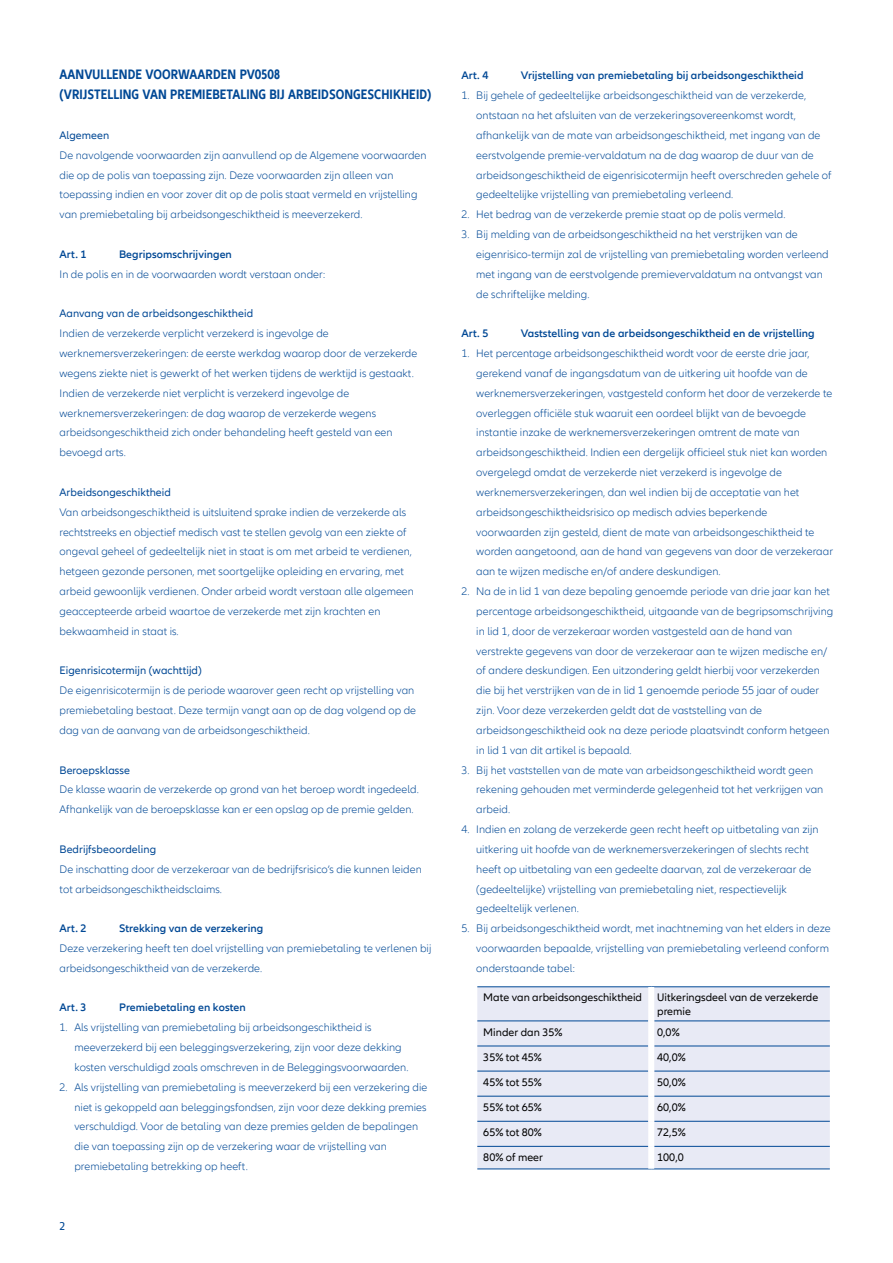
<style>
.page{position:relative;width:893px;height:1263px;background:#fff}
.page>*{position:absolute;margin:0;border:0;box-sizing:border-box;transform-origin:0 0}
.Subjectline_9_4_13_2{font:700 condensed 14.1px "Allianz Neo";letter-spacing:.005em;color:#004895}
.Bodytekst_7_5_13_22{font:300 11.25px/19.8px "Allianz Neo";letter-spacing:.005em;color:#004895}
.Artikel{font:600 11.25px "Allianz Neo";letter-spacing:.005em;color:#004895}
.t1{font:11.25px/13.5px "Allianz Neo";color:#000}
.Kopje{font:11.25px "Allianz Neo";letter-spacing:.005em;color:#004895}
.Artikel-2{font:11.25px "Allianz Neo";letter-spacing:.005em;color:#004895}
.t2{font:11.25px "Allianz Sans";color:#004895}
</style>
<div class="page">
<div style="left:477px;top:987px;width:353px;height:182px;background:#e8eaf5"></div>
<hr style="left:477px;top:986px;width:174px;height:1px;background:#004895">
<hr style="left:651px;top:986px;width:179px;height:1px;background:#004895">
<hr style="left:477px;top:1021px;width:171px;height:1px;background:#004895">
<hr style="left:654px;top:1021px;width:176px;height:1px;background:#004895">
<hr style="left:477px;top:1046px;width:171px;height:1px;background:#004895">
<hr style="left:654px;top:1046px;width:176px;height:1px;background:#004895">
<hr style="left:477px;top:1071px;width:171px;height:1px;background:#004895">
<hr style="left:654px;top:1071px;width:176px;height:1px;background:#004895">
<hr style="left:477px;top:1096px;width:171px;height:1px;background:#004895">
<hr style="left:654px;top:1096px;width:176px;height:1px;background:#004895">
<hr style="left:477px;top:1121px;width:171px;height:1px;background:#004895">
<hr style="left:654px;top:1121px;width:176px;height:1px;background:#004895">
<hr style="left:477px;top:1146px;width:171px;height:1px;background:#004895">
<hr style="left:654px;top:1146px;width:176px;height:1px;background:#004895">
<hr style="left:477px;top:1169px;width:174px;height:1px;background:#004895">
<hr style="left:651px;top:1169px;width:179px;height:1px;background:#004895">
<div style="left:648px;top:987px;width:6px;height:34px;background:#fff"></div>
<div style="left:648px;top:1021px;width:6px;height:25px;background:#fff"></div>
<div style="left:648px;top:1046px;width:6px;height:25px;background:#fff"></div>
<div style="left:648px;top:1071px;width:6px;height:25px;background:#fff"></div>
<div style="left:648px;top:1096px;width:6px;height:25px;background:#fff"></div>
<div style="left:648px;top:1121px;width:6px;height:25px;background:#fff"></div>
<div style="left:648px;top:1146px;width:6px;height:23px;background:#fff"></div>
<p class="Subjectline_9_4_13_2" style="left:60px;top:67px;width:222px">AANVULLENDE VOORWAARDEN PV0508</p>
<p class="Subjectline_9_4_13_2" style="left:60px;top:86px;width:373px">(VRIJSTELLING VAN PREMIEBETALING BIJ ARBEIDSONGESCHIKHEID)</p>
<p class="Artikel-2" style="left:60px;top:129px;width:51px">Algemeen</p>
<p class="Bodytekst_7_5_13_22" style="left:60px;top:145px;width:369px">De navolgende voorwaarden zijn aanvullend op de Algemene voorwaarden die op de polis van toepassing zijn. Deze voorwaarden zijn alleen van toepassing indien en voor zover dit op de polis staat vermeld en vrijstelling van premiebetaling bij arbeidsongeschiktheid is meeverzekerd.</p>
<p class="Artikel" style="left:60px;top:248px;width:29px">Art. 1</p>
<p class="Artikel" style="left:119px;top:248px;width:114px">Begripsomschrijvingen</p>
<p class="Bodytekst_7_5_13_22" style="left:60px;top:264px;width:267px">In de polis en in de voorwaarden wordt verstaan onder:</p>
<p class="Kopje" style="left:60px;top:307px;width:195px">Aanvang van de arbeidsongeschiktheid</p>
<p class="Bodytekst_7_5_13_22" style="left:60px;top:324px;width:359px">Indien de verzekerde verplicht verzekerd is ingevolge de werknemersverzekeringen: de eerste werkdag waarop door de verzekerde wegens ziekte niet is gewerkt of het werken tijdens de werktijd is gestaakt.<br>Indien de verzekerde niet verplicht is verzekerd ingevolge de werknemersverzekeringen: de dag waarop de verzekerde wegens arbeidsongeschiktheid zich onder behandeling heeft gesteld van een bevoegd arts.</p>
<p class="Kopje" style="left:60px;top:486px;width:113px">Arbeidsongeschiktheid</p>
<p class="Bodytekst_7_5_13_22" style="left:60px;top:502px;width:356px">Van arbeidsongeschiktheid is uitsluitend sprake indien de verzekerde als rechtstreeks en objectief medisch vast te stellen gevolg van een ziekte of ongeval geheel of gedeeltelijk niet in staat is om met arbeid te verdienen, hetgeen gezonde personen, met soortgelijke opleiding en ervaring, met arbeid gewoonlijk verdienen. Onder arbeid wordt verstaan alle algemeen geaccepteerde arbeid waartoe de verzekerde met zijn krachten en bekwaamheid in staat is.</p>
<p class="Kopje" style="left:60px;top:664px;width:144px">Eigenrisicotermijn (wachttijd)</p>
<p class="Bodytekst_7_5_13_22" style="left:60px;top:681px;width:358px">De eigenrisicotermijn is de periode waarover geen recht op vrijstelling van premiebetaling bestaat. Deze termijn vangt aan op de dag volgend op de dag van de aanvang van de arbeidsongeschiktheid.</p>
<p class="Kopje" style="left:60px;top:763px;width:72px">Beroepsklasse</p>
<p class="Bodytekst_7_5_13_22" style="left:60px;top:780px;width:361px">De klasse waarin de verzekerde op grond van het beroep wordt ingedeeld.<br>Afhankelijk van de beroepsklasse kan er een opslag op de premie gelden.</p>
<p class="Kopje" style="left:60px;top:843px;width:98px">Bedrijfsbeoordeling</p>
<p class="Bodytekst_7_5_13_22" style="left:60px;top:859px;width:364px">De inschatting door de verzekeraar van de bedrijfsrisico’s die kunnen leiden tot arbeidsongeschiktheidsclaims.</p>
<p class="Artikel" style="left:60px;top:922px;width:29px">Art. 2</p>
<p class="Artikel" style="left:119px;top:922px;width:146px">Strekking van de verzekering</p>
<p class="Bodytekst_7_5_13_22" style="left:60px;top:939px;width:373px">Deze verzekering heeft ten doel vrijstelling van premiebetaling te verlenen bij arbeidsongeschiktheid van de verzekerde.</p>
<p class="Artikel" style="left:60px;top:1001px;width:29px">Art. 3</p>
<p class="Artikel" style="left:119px;top:1001px;width:128px">Premiebetaling en kosten</p>
<p class="Bodytekst_7_5_13_22" style="left:74px;top:1018px;width:336px;text-indent:-15px">1. Als vrijstelling van premiebetaling bij arbeidsongeschiktheid is meeverzekerd bij een beleggingsverzekering, zijn voor deze dekking kosten verschuldigd zoals omschreven in de Beleggingsvoorwaarden.</p>
<p class="Bodytekst_7_5_13_22" style="left:74px;top:1077px;width:354px;text-indent:-15px">2. Als vrijstelling van premiebetaling is meeverzekerd bij een verzekering die niet is gekoppeld aan beleggingsfondsen, zijn voor deze dekking premies verschuldigd. Voor de betaling van deze premies gelden de bepalingen die van toepassing zijn op de verzekering waar de vrijstelling van premiebetaling betrekking op heeft.</p>
<p class="t2" style="left:60px;top:1219px;width:7px">2</p>
<p class="Artikel" style="left:461px;top:69px;width:29px">Art. 4</p>
<p class="Artikel" style="left:521px;top:69px;width:284px">Vrijstelling van premiebetaling bij arbeidsongeschiktheid</p>
<p class="Bodytekst_7_5_13_22" style="left:476px;top:86px;width:357px;text-indent:-15px">1. Bij gehele of gedeeltelijke arbeidsongeschiktheid van de verzekerde, ontstaan na het afsluiten van de verzekeringsovereenkomst wordt, afhankelijk van de mate van arbeidsongeschiktheid, met ingang van de eerstvolgende premie-vervaldatum na de dag waarop de duur van de arbeidsongeschiktheid de eigenrisicotermijn heeft overschreden gehele of gedeeltelijke vrijstelling van premiebetaling verleend.</p>
<p class="Bodytekst_7_5_13_22" style="left:461px;top:205px;width:326px">2. Het bedrag van de verzekerde premie staat op de polis vermeld.</p>
<p class="Bodytekst_7_5_13_22" style="left:476px;top:225px;width:354px;text-indent:-15px">3. Bij melding van de arbeidsongeschiktheid na het verstrijken van de eigenrisico-termijn zal de vrijstelling van premiebetaling worden verleend met ingang van de eerstvolgende premievervaldatum na ontvangst van de schriftelijke melding.</p>
<p class="Artikel" style="left:461px;top:327px;width:29px">Art. 5</p>
<p class="Artikel" style="left:521px;top:327px;width:295px">Vaststelling van de arbeidsongeschiktheid en de vrijstelling</p>
<p class="Bodytekst_7_5_13_22" style="left:476px;top:344px;width:358px;text-indent:-15px">1. Het percentage arbeidsongeschiktheid wordt voor de eerste drie jaar, gerekend vanaf de ingangsdatum van de uitkering uit hoofde van de werknemersverzekeringen, vastgesteld conform het door de verzekerde te overleggen officiële stuk waaruit een oordeel blijkt van de bevoegde instantie inzake de werknemersverzekeringen omtrent de mate van arbeidsongeschiktheid. Indien een dergelijk officieel stuk niet kan worden overgelegd omdat de verzekerde niet verzekerd is ingevolge de werknemersverzekeringen, dan wel indien bij de acceptatie van het arbeidsongeschiktheidsrisico op medisch advies beperkende voorwaarden zijn gesteld, dient de mate van arbeidsongeschiktheid te worden aangetoond, aan de hand van gegevens van door de verzekeraar aan te wijzen medische en/of andere deskundigen.</p>
<p class="Bodytekst_7_5_13_22" style="left:476px;top:582px;width:359px;text-indent:-15px">2. Na de in lid 1 van deze bepaling genoemde periode van drie jaar kan het percentage arbeidsongeschiktheid, uitgaande van de begripsomschrijving in lid 1, door de verzekeraar worden vastgesteld aan de hand van verstrekte gegevens van door de verzekeraar aan te wijzen medische en/ of andere deskundigen. Een uitzondering geldt hierbij voor verzekerden die bij het verstrijken van de in lid 1 genoemde periode 55 jaar of ouder zijn. Voor deze verzekerden geldt dat de vaststelling van de arbeidsongeschiktheid ook na deze periode plaatsvindt conform hetgeen in lid 1 van dit artikel is bepaald.</p>
<p class="Bodytekst_7_5_13_22" style="left:476px;top:760px;width:348px;text-indent:-15px">3. Bij het vaststellen van de mate van arbeidsongeschiktheid wordt geen rekening gehouden met verminderde gelegenheid tot het verkrijgen van arbeid.</p>
<p class="Bodytekst_7_5_13_22" style="left:476px;top:820px;width:344px;text-indent:-15px">4. Indien en zolang de verzekerde geen recht heeft op uitbetaling van zijn uitkering uit hoofde van de werknemersverzekeringen of slechts recht heeft op uitbetaling van een gedeelte daarvan, zal de verzekeraar de (gedeeltelijke) vrijstelling van premiebetaling niet, respectievelijk gedeeltelijk verlenen.</p>
<p class="Bodytekst_7_5_13_22" style="left:476px;top:919px;width:356px;text-indent:-15px">5. Bij arbeidsongeschiktheid wordt, met inachtneming van het elders in deze voorwaarden bepaalde, vrijstelling van premiebetaling verleend conform onderstaande tabel:</p>
<p class="t1" style="left:483px;top:991px;width:160px">Mate van arbeidsongeschiktheid</p>
<p class="t1" style="left:657px;top:991px;width:163px">Uitkeringsdeel van de verzekerde premie</p>
<p class="t1" style="left:483px;top:1025px;width:81px">Minder dan 35%</p>
<p class="t1" style="left:657px;top:1025px;width:24px">0,0%</p>
<p class="t1" style="left:483px;top:1050px;width:60px">35% tot 45%</p>
<p class="t1" style="left:657px;top:1050px;width:30px">40,0%</p>
<p class="t1" style="left:483px;top:1075px;width:60px">45% tot 55%</p>
<p class="t1" style="left:657px;top:1075px;width:30px">50,0%</p>
<p class="t1" style="left:483px;top:1100px;width:60px">55% tot 65%</p>
<p class="t1" style="left:657px;top:1100px;width:30px">60,0%</p>
<p class="t1" style="left:483px;top:1126px;width:60px">65% tot 80%</p>
<p class="t1" style="left:657px;top:1126px;width:30px">72,5%</p>
<p class="t1" style="left:483px;top:1151px;width:61px">80% of meer</p>
<p class="t1" style="left:657px;top:1151px;width:28px">100,0</p>
</div>
